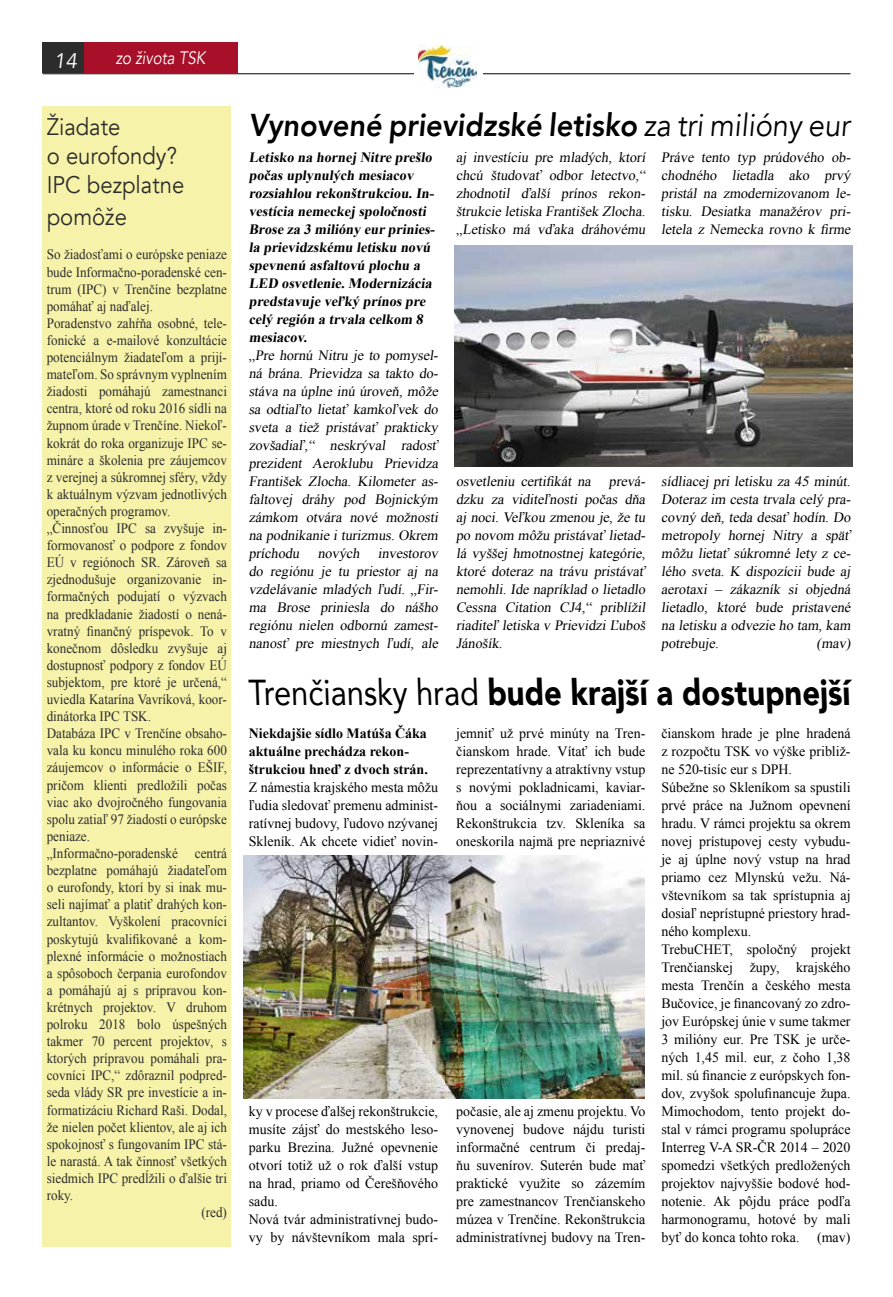
<style>
.page{position:relative;width:893px;height:1297px;background:#fff}
.page>*{position:absolute;margin:0;border:0;box-sizing:border-box;transform-origin:0 0}
.t1{font:900 36px "Avenir";color:#000;scale:.86 1}
.t2{font:800 31.5px "Avenir";color:#000;scale:.92 1}
.t3{font:24px/28.8px "Avenir";color:#2c2c2c;scale:.92 1}
.t4{font:21px "Avenir";color:#fff}
.t5{font:18px "Avenir";color:#fff;scale:.84 1}
.t6{font:14.25px/18px "Times New Roman";color:#000;text-align:justify}
.t7{font:14.25px "Times New Roman";color:#2c2c2c;scale:.92 1}
.t8{font:700 14.25px/18px "Times New Roman";color:#000}
.s1{font-weight:400}
</style>
<div class="page">
<hr style="left:43px;top:73px;width:807px;height:1px;background:#000">
<div style="left:43px;top:43px;width:52px;height:30px;background:#2c2c2c"></div>
<div style="left:415px;top:43px;width:68px;height:46px;background:#fff"></div>
<img style="left:419px;top:46px;width:58px;height:41px">
<div style="left:43px;top:106px;width:188px;height:1141px;background:#f6f2a9"></div>
<img style="left:243px;top:855px;width:402px;height:243px">
<img style="left:455px;top:245px;width:397px;height:221px">
<div style="left:84px;top:43px;width:153px;height:30px;background:#a81029"></div>
<h3 class="t4" style="left:54px;top:48px;width:28px">14</h3>
<p class="t5" style="left:116px;top:47px;width:111px">zo života TSK</p>
<h3 class="t3" style="left:47px;top:113px;width:151px">Žiadate<br>o eurofondy?<br>IPC bezplatne</h3>
<h3 class="t3" style="left:47px;top:203px;width:89px">pomôže</h3>
<p class="t7" style="left:47px;top:245px;width:197px">So žiadosťami o európske peniaze</p>
<p class="t7" style="left:47px;top:262px;width:197px">bude Informačno-poradenské cen-</p>
<p class="t7" style="left:47px;top:279px;width:197px">trum (IPC) v Trenčíne bezplatne</p>
<p class="t7" style="left:47px;top:296px;width:117px">pomáhať aj naďalej.</p>
<p class="t7" style="left:47px;top:313px;width:197px">Poradenstvo zahŕňa osobné, tele-</p>
<p class="t7" style="left:47px;top:331px;width:197px">fonické a e-mailové konzultácie</p>
<p class="t7" style="left:47px;top:348px;width:197px">potenciálnym žiadateľom a prijí-</p>
<p class="t7" style="left:47px;top:365px;width:197px">mateľom. So správnym vyplnením</p>
<p class="t7" style="left:47px;top:382px;width:197px">žiadosti pomáhajú zamestnanci</p>
<p class="t7" style="left:47px;top:399px;width:197px">centra, ktoré od roku 2016 sídli na</p>
<p class="t7" style="left:47px;top:416px;width:197px">župnom úrade v Trenčíne. Niekoľ-</p>
<p class="t7" style="left:47px;top:433px;width:197px">kokrát do roka organizuje IPC se-</p>
<p class="t7" style="left:47px;top:450px;width:197px">mináre a školenia pre záujemcov</p>
<p class="t7" style="left:47px;top:467px;width:197px">z verejnej a súkromnej sféry, vždy</p>
<p class="t7" style="left:47px;top:484px;width:197px">k aktuálnym výzvam jednotlivých</p>
<p class="t7" style="left:47px;top:502px;width:136px">operačných programov.</p>
<p class="t7" style="left:47px;top:519px;width:197px">„Činnosťou IPC sa zvyšuje in-</p>
<p class="t7" style="left:47px;top:536px;width:197px">formovanosť o podpore z fondov</p>
<p class="t7" style="left:47px;top:553px;width:197px">EÚ v regiónoch SR. Zároveň sa</p>
<p class="t7" style="left:47px;top:570px;width:197px">zjednodušuje organizovanie in-</p>
<p class="t7" style="left:47px;top:587px;width:197px">formačných podujatí o výzvach</p>
<p class="t7" style="left:47px;top:604px;width:197px">na predkladanie žiadostí o nená-</p>
<p class="t7" style="left:47px;top:621px;width:197px">vratný finančný príspevok. To v</p>
<p class="t7" style="left:47px;top:638px;width:197px">konečnom dôsledku zvyšuje aj</p>
<p class="t7" style="left:47px;top:655px;width:197px">dostupnosť podpory z fondov EÚ</p>
<p class="t7" style="left:47px;top:673px;width:197px">subjektom, pre ktoré je určená,“</p>
<p class="t7" style="left:47px;top:690px;width:197px">uviedla Katarína Vavríková, koor-</p>
<p class="t7" style="left:47px;top:707px;width:115px">dinátorka IPC TSK.</p>
<p class="t7" style="left:47px;top:724px;width:197px">Databáza IPC v Trenčíne obsaho-</p>
<p class="t7" style="left:47px;top:741px;width:197px">vala ku koncu minulého roka 600</p>
<p class="t7" style="left:47px;top:758px;width:197px">záujemcov o informácie o EŠIF,</p>
<p class="t7" style="left:47px;top:775px;width:197px">pričom klienti predložili počas</p>
<p class="t7" style="left:47px;top:792px;width:197px">viac ako dvojročného fungovania</p>
<p class="t7" style="left:47px;top:809px;width:197px">spolu zatiaľ 97 žiadostí o európske</p>
<p class="t7" style="left:47px;top:826px;width:49px">peniaze.</p>
<p class="t7" style="left:47px;top:844px;width:197px">„Informačno-poradenské centrá</p>
<p class="t7" style="left:47px;top:861px;width:197px">bezplatne pomáhajú žiadateľom</p>
<p class="t7" style="left:47px;top:878px;width:197px">o eurofondy, ktorí by si inak mu-</p>
<p class="t7" style="left:47px;top:895px;width:197px">seli najímať a platiť drahých kon-</p>
<p class="t7" style="left:47px;top:912px;width:197px">zultantov. Vyškolení pracovníci</p>
<p class="t7" style="left:47px;top:929px;width:197px">poskytujú kvalifikované a kom-</p>
<p class="t7" style="left:47px;top:946px;width:197px">plexné informácie o možnostiach</p>
<p class="t7" style="left:47px;top:963px;width:197px">a spôsoboch čerpania eurofondov</p>
<p class="t7" style="left:47px;top:980px;width:197px">a pomáhajú aj s prípravou kon-</p>
<p class="t7" style="left:47px;top:997px;width:197px">krétnych projektov. V druhom</p>
<p class="t7" style="left:47px;top:1015px;width:197px">polroku 2018 bolo úspešných</p>
<p class="t7" style="left:47px;top:1032px;width:197px">takmer 70 percent projektov, s</p>
<p class="t7" style="left:47px;top:1049px;width:197px">ktorých prípravou pomáhali pra-</p>
<p class="t7" style="left:47px;top:1066px;width:197px">covníci IPC,“ zdôraznil podpred-</p>
<p class="t7" style="left:47px;top:1083px;width:197px">seda vlády SR pre investície a in-</p>
<p class="t7" style="left:47px;top:1100px;width:197px">formatizáciu Richard Raši. Dodal,</p>
<p class="t7" style="left:47px;top:1117px;width:197px">že nielen počet klientov, ale aj ich</p>
<p class="t7" style="left:47px;top:1134px;width:197px">spokojnosť s fungovaním IPC stá-</p>
<p class="t7" style="left:47px;top:1151px;width:197px">le narastá. A tak činnosť všetkých</p>
<p class="t7" style="left:47px;top:1168px;width:197px">siedmich IPC predĺžili o ďalšie tri</p>
<p class="t7" style="left:47px;top:1186px;width:30px">roky.</p>
<p class="t7" style="left:201px;top:1203px;width:29px">(red)</p>
<h2 class="t2" style="left:249px;top:101px;width:658px">Vynovené prievidzské letisko <span class="s1">za tri milióny eur</span></h2>
<p class="t6" style="left:661px;top:148px;width:193px">Práve tento typ prúdového ob&shy;chodného lietadla ako prvý pristál na zmodernizovanom le&shy;tisku. Desiatka manažérov pri&shy;letela z Nemecka rovno k firme</p>
<p class="t8" style="left:249px;top:148px;width:190px">Letisko na hornej Nitre prešlo počas uplynulých mesiacov rozsiahlou rekonštrukciou. In&shy;vestícia nemeckej spoločnosti<br>Brose za 3 milióny eur prinies&shy;la prievidzskému letisku novú spevnenú asfaltovú plochu a<br>LED osvetlenie. Modernizácia predstavuj e veľký prínos pre celý región a trvala celkom 8 mesiacov.</p>
<p class="t6" style="left:249px;top:346px;width:193px">„Pre hornú Nitru j e to pomysel&shy;ná brána. Prievidza sa takto do&shy;stáva na úplne inú úroveň, môže sa odtiaľto lietať kamkoľvek do sveta a tiež pristávať prakticky zovšadiaľ,“ neskrýval radosť prezident Aeroklubu Prievidza František Zlocha. Kilometer as&shy;faltovej dráhy pod Boj nickým zámkom otvára nové možnosti na podnikanie i turizmus. Okrem príchodu nových investorov do regiónu j e tu priestor aj na vzdelávanie mladých ľudí. „Fir&shy;ma Brose priniesla do nášho regiónu nielen odbornú zamest&shy;nanosť pre miestnych ľudí, ale</p>
<p class="t6" style="left:456px;top:148px;width:193px">aj investíciu pre mladých, ktorí chcú študovať odbor letectvo,“ zhodnotil ďalší prínos rekon&shy;štrukcie letiska František Zlocha. „Letisko má vďaka dráhovému</p>
<p class="t6" style="left:661px;top:472px;width:193px;text-align:left">sídliacej pri letisku za 45 minút.<br>Doteraz im cesta trvala celý pra&shy;covný deň, teda desať hodín. Do metropoly hornej Nitry a späť môžu lietať súkromné lety z ce&shy;lého sveta. K dispozícii bude aj aerotaxi – zákazník si obj edná lietadlo, ktoré bude pristavené na letisku a odvezie ho tam, kam potrebuj e.</p>
<p class="t6" style="left:456px;top:472px;width:193px">osvetleniu certifikát na prevá&shy;dzku za viditeľnosti počas dňa aj noci. Veľkou zmenou j e, že tu po novom môžu pristávať lietad&shy;lá vyššej hmotnostnej kategórie, ktoré doteraz na trávu pristávať nemohli. Ide napríklad o lietadlo Cessna Citation CJ4,“ priblížil riaditeľ letiska v Prievidzi Ľuboš Jánošík.</p>
<p class="t6" style="left:817px;top:634px;width:38px">(mav)</p>
<h1 class="t1" style="left:249px;top:661px;width:701px"><span class="s1">Trenčiansky hrad</span> bude krajší a dostupnejší</h1>
<p class="t8" style="left:249px;top:724px;width:180px">Niekdajšie sídlo Matúša Čáka aktuálne prechádza rekon&shy;štrukciou hneď z dvoch strán.</p>
<p class="t6" style="left:249px;top:778px;width:191px">Z námestia krajského mesta môžu ľudia sledovať premenu administ&shy;ratívnej budovy, ľudovo nzývanej Skleník. Ak chcete vidieť novin-</p>
<p class="t6" style="left:249px;top:1102px;width:191px;text-align:left">ky v procese ďalšej rekonštrukcie, musíte zájsť do mestského leso&shy;parku Brezina. Južné opevnenie otvorí totiž už o rok ďalší vstup na hrad, priamo od Čerešňového sadu.<br>Nová tvár administratívnej budo&shy;vy by návštevníkom mala sprí-</p>
<p class="t6" style="left:456px;top:724px;width:191px">jemniť už prvé minúty na Tren&shy;čianskom hrade. Vítať ich bude reprezentatívny a atraktívny vstup s novými pokladnicami, kaviar&shy;ňou a sociálnymi zariadeniami.<br>Rekonštrukcia tzv. Skleníka sa oneskorila najmä pre nepriaznivé</p>
<p class="t6" style="left:456px;top:1102px;width:191px">počasie, ale aj zmenu projektu. Vo vynovenej budove nájdu turisti informačné centrum či predaj&shy;ňu suvenírov. Suterén bude mať praktické využite so zázemím pre zamestnancov Trenčianskeho múzea v Trenčíne. Rekonštrukcia administratívnej budovy na Tren-</p>
<p class="t6" style="left:661px;top:724px;width:191px;text-align:left">čianskom hrade je plne hradená z rozpočtu TSK vo výške približ&shy;ne 520-tisíc eur s DPH.<br>Súbežne so Skleníkom sa spustili prvé práce na Južnom opevnení hradu. V rámci projektu sa okrem novej prístupovej cesty vybudu&shy;je aj úplne nový vstup na hrad priamo cez Mlynskú vežu. Ná&shy;vštevníkom sa tak sprístupnia aj dosiaľ neprístupné priestory hrad&shy;ného komplexu.<br>TrebuCHET, spoločný projekt<br>Trenčianskej župy, krajského mesta Trenčín a českého mesta<br>Bučovice, je financovaný zo zdro&shy;jov Európskej únie v sume takmer<br>3 milióny eur. Pre TSK je urče&shy;ných 1,45 mil. eur, z čoho 1,38 mil. sú financie z európskych fon&shy;dov, zvyšok spolufinancuje župa.<br>Mimochodom, tento projekt do&shy;stal v rámci programu spolupráce<br>Interreg V-A SR-ČR 2014 – 2020 spomedzi všetkých predložených projektov najvyššie bodové hod&shy;notenie. Ak pôjdu práce podľa harmonogramu, hotové by mali byť do konca tohto roka. (mav)</p>
</div>
